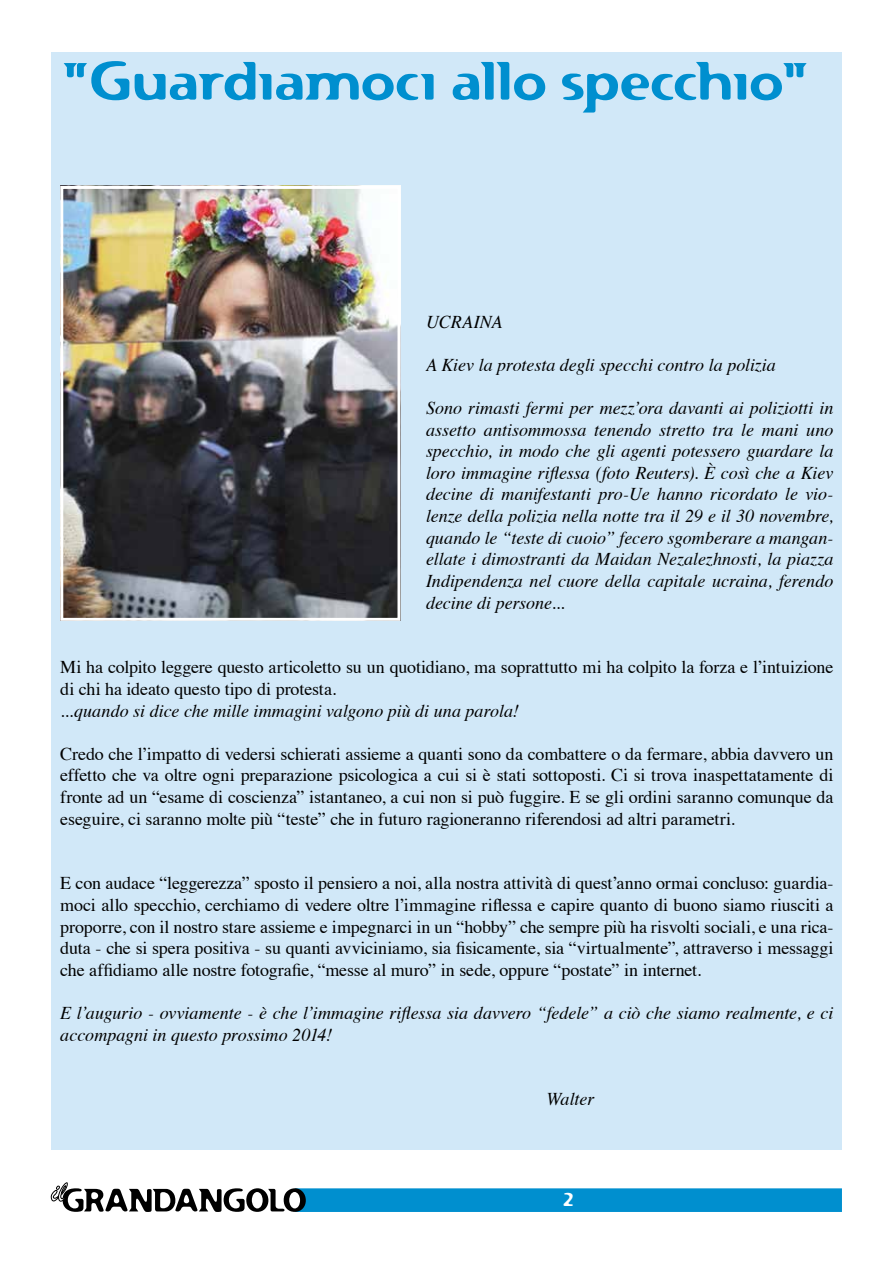
<style>
.page{position:relative;width:893px;height:1263px;background:#fff}
.page>*{position:absolute;margin:0;border:0;box-sizing:border-box;transform-origin:0 0}
.t1{font:52.5px "Flexure";letter-spacing:-.015em;color:#008fcf}
.t2{font:18px/21.6px "Times";letter-spacing:-.005em;color:#000;text-align:justify}
.t3{font:italic 18px/21.6px "Times";color:#000;text-align:justify}
.t4{font:18px "Flexure";color:#fff}
</style>
<div class="page">
<svg style="left:51px;top:1182px;width:791px;height:30px"></svg>
<div style="left:52px;top:52px;width:790px;height:1097px;background:#d1e8f8"></div>
<img style="left:64px;top:190px;width:332px;height:427px">
<div style="left:60px;top:186px;width:340px;height:435px;border:3px solid #fff"></div>
<h1 class="t1" style="left:60px;top:48px;width:752px">“Guardiamoci allo specchio”</h1>
<p class="t3" style="left:426px;top:310px;width:78px">UCRAINA</p>
<p class="t3" style="left:426px;top:353px;width:351px">A Kiev la protesta degli specchi contro la polizia</p>
<p class="t3" style="left:426px;top:396px;width:409px">Sono rimasti fermi per mezz’ora davanti ai poliziotti in assetto antisommossa tenendo stretto tra le mani uno specchio, in modo che gli agenti potessero guardare la loro immagine riflessa (foto Reuters). È così che a Kiev decine di manifestanti pro-Ue hanno ricordato le vio&shy;lenze della polizia nella notte tra il 29 e il 30 novembre, quando le “teste di cuoio” fecero sgomberare a mangan&shy;ellate i dimostranti da Maidan Nezalezhnosti, la piazza Indipendenza nel cuore della capitale ucraina, ferendo decine di persone...</p>
<p class="t2" style="left:60px;top:655px;width:775px">Mi ha colpito leggere questo articoletto su un quotidiano, ma soprattutto mi ha colpito la forza e l’intuizione di chi ha ideato questo tipo di protesta.</p>
<p class="t3" style="left:60px;top:699px;width:460px">...quando si dice che mille immagini valgono più di una parola!</p>
<p class="t2" style="left:60px;top:741px;width:775px">Credo che l’impatto di vedersi schierati assieme a quanti sono da combattere o da fermare, abbia davvero un effetto che va oltre ogni preparazione psicologica a cui si è stati sottoposti. Ci si trova inaspettatamente di fronte ad un “esame di coscienza” istantaneo, a cui non si può fuggire. E se gli ordini saranno comunque da eseguire, ci saranno molte più “teste” che in futuro ragioneranno riferendosi ad altri parametri.</p>
<p class="t2" style="left:60px;top:871px;width:775px">E con audace “leggerezza” sposto il pensiero a noi, alla nostra attività di quest’anno ormai concluso: guardia&shy;moci allo specchio, cerchiamo di vedere oltre l’immagine riflessa e capire quanto di buono siamo riusciti a proporre, con il nostro stare assieme e impegnarci in un “hobby” che sempre più ha risvolti sociali, e una rica&shy;duta - che si spera positiva - su quanti avviciniamo, sia fisicamente, sia “virtualmente”, attraverso i messaggi che affidiamo alle nostre fotografie, “messe al muro” in sede, oppure “postate” in internet.</p>
<p class="t3" style="left:60px;top:1001px;width:775px">E l’augurio - ovviamente - è che l’immagine riflessa sia davvero “fedele” a ciò che siamo realmente, e ci accompagni in questo prossimo 2014!</p>
<p class="t3" style="left:546px;top:1087px;width:50px">Walter</p>
<p class="t4" style="left:562px;top:1188px;width:13px">2</p>
</div>
